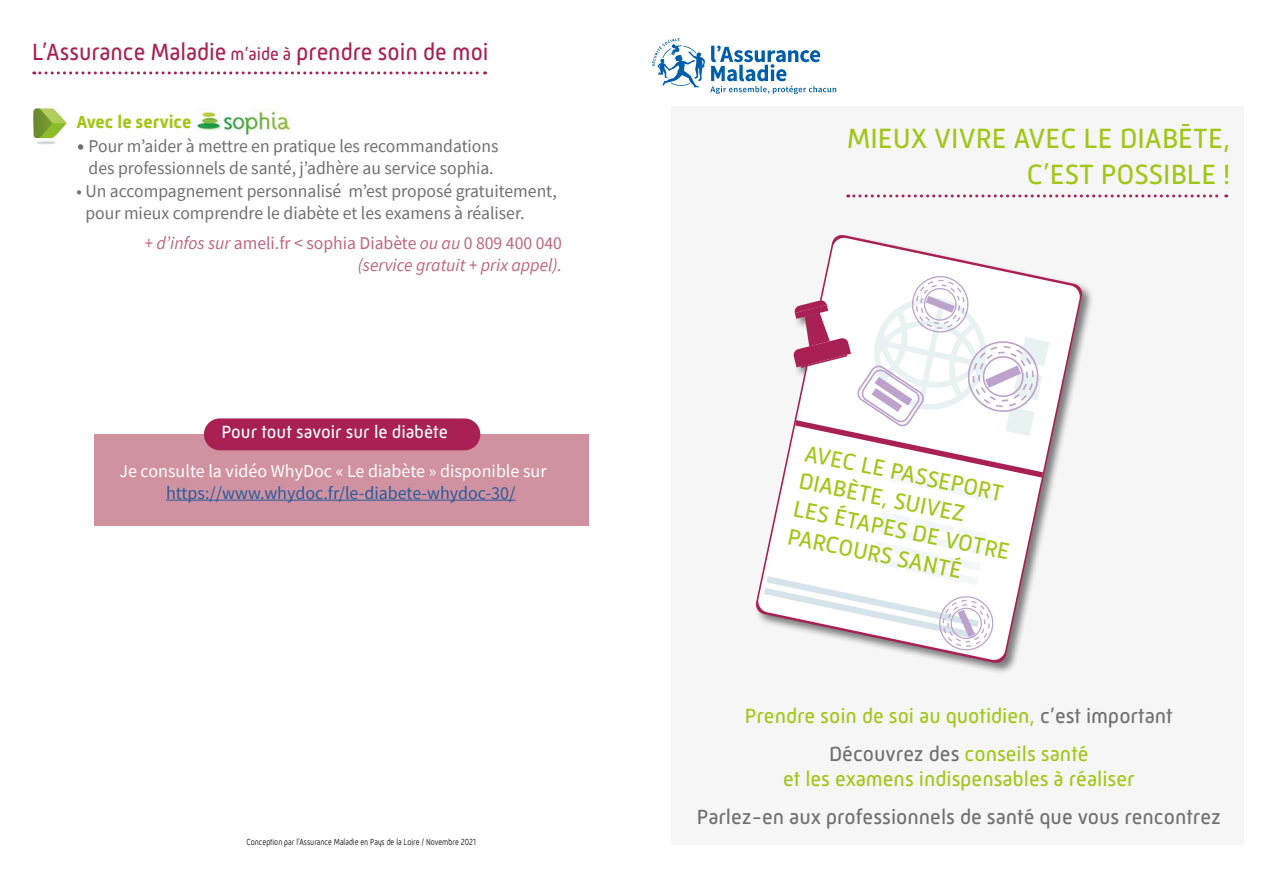
<style>
.page{position:relative;width:1263px;height:893px;background:#fff}
.page>*{position:absolute;margin:0;border:0;box-sizing:border-box;transform-origin:0 0}
.t1{font:28.5px/36px "Mic 32 New";color:#a2c617;text-align:right}
.t2{font:24px "Mic 32 New";color:#a82054;scale:.95 1}
.t3{font:23.55px/28.2px "Mic 32 New";color:#a2c617}
.t4{font:21px/38px "Mic 32 New";color:#a2c617;text-align:center}
.t5{font:21px "Mic 32 New";color:#706f6f}
.t6{font:18px/21.6px "Source Sans Pro";color:#706f6f;text-align:center}
.t7{font:italic 18px/21.6px "Source Sans Pro";color:#bf657e;text-align:right}
.t8{font:18px "Source Sans Pro";color:#fff}
.t9{font:18px "Source Sans Pro";color:#275b9b}
.t10{font:18px "Mic 32 New";color:#fff}
.t11{font:700 18px "Mic 32 New";color:#a2c617}
.t12{font:300 9px "Mic 32 New";color:#000;scale:.84 1}
.s1{font-size:18px}
.s2{font-family:"Mic 32 New"}
.s3{font-style:normal}
.s4{color:#706f6f}
</style>
<div class="page">
<div style="left:671px;top:106px;width:572px;height:738px;background:#f6f6f6"></div>
<svg style="left:848px;top:194px;width:379px;height:3px"></svg>
<div style="left:754px;top:233px;width:340px;height:442px;background:#000;opacity:.5"></div>
<svg style="left:755px;top:234px;width:328px;height:430px"></svg>
<svg style="left:796px;top:237px;width:285px;height:238px"></svg>
<svg style="left:757px;top:423px;width:285px;height:238px"></svg>
<svg style="left:764px;top:274px;width:286px;height:378px"></svg>
<svg style="left:34px;top:71px;width:451px;height:3px"></svg>
<svg style="left:33px;top:108px;width:34px;height:20px"></svg>
<img style="left:33px;top:128px;width:30px;height:17px">
<img style="left:196px;top:108px;width:95px;height:26px">
<div style="left:95px;top:434px;width:494px;height:92px;background:#d092a1"></div>
<div style="left:204px;top:418px;width:276px;height:32px;background:#a82054;border-radius:16px"></div>
<hr style="left:166px;top:500px;width:349px;height:1px;background:#275b9b">
<svg style="left:651px;top:38px;width:185px;height:56px"></svg>
<h2 class="t2" style="left:32px;top:39px;width:482px">L’Assurance Maladie <span class="s1">m’aide à</span> prendre soin de moi</h2>
<p class="t11" style="left:77px;top:112px;width:171px">Avec le service sophia</p>
<p class="t6" style="left:77px;top:135px;width:424px"><span class="s2">•</span> Pour m’aider à mettre en pratique les recommandations des professionnels de santé, j’adhère au service sophia.</p>
<p class="t6" style="left:85px;top:180px;width:473px;text-align:left;text-indent:-9px">• Un accompagnement personnalisé m’est proposé gratuitement, pour mieux comprendre le diabète et les examens à réaliser.</p>
<p class="t7" style="left:145px;top:232px;width:419px">+ d’infos sur <span class="s3">ameli.fr &lt; sophia Diabète</span> ou au <span class="s3">0 809 400 040 </span>(service gratuit + prix appel).</p>
<p class="t10" style="left:221px;top:422px;width:228px">Pour tout savoir sur le diabète</p>
<p class="t8" style="left:119px;top:460px;width:429px">Je consulte la vidéo WhyDoc « Le diabète » disponible sur</p>
<p class="t9" style="left:166px;top:481px;width:351px">https://www.whydoc.fr/le-diabete-whydoc-30/</p>
<p class="t12" style="left:247px;top:837px;width:274px">Conception par l’Assurance Maladie en Pays de la Loire / Novembre 2021</p>
<h1 class="t1" style="left:847px;top:120px;width:385px">MIEUX VIVRE AVEC LE DIABĒTE,<br>C’EST POSSIBLE !</h1>
<h3 class="t3" style="left:808px;top:438px;width:222px;rotate:12deg">AVEC LE PASSEPORT<br>DIABÈTE, SUIVEZ<br>LES ÉTAPES DE VOTRE<br>PARCOURS SANTÉ</h3>
<p class="t4" style="left:745px;top:697px;width:429px">Prendre soin de soi au quotidien, <span class="s4">c’est important<br>Découvrez des</span> conseils santé</p>
<p class="t4" style="left:783px;top:760px;width:353px">et les examens indispensables à réaliser</p>
<p class="t5" style="left:697px;top:805px;width:526px">Parlez-en aux professionnels de santé que vous rencontrez</p>
</div>
